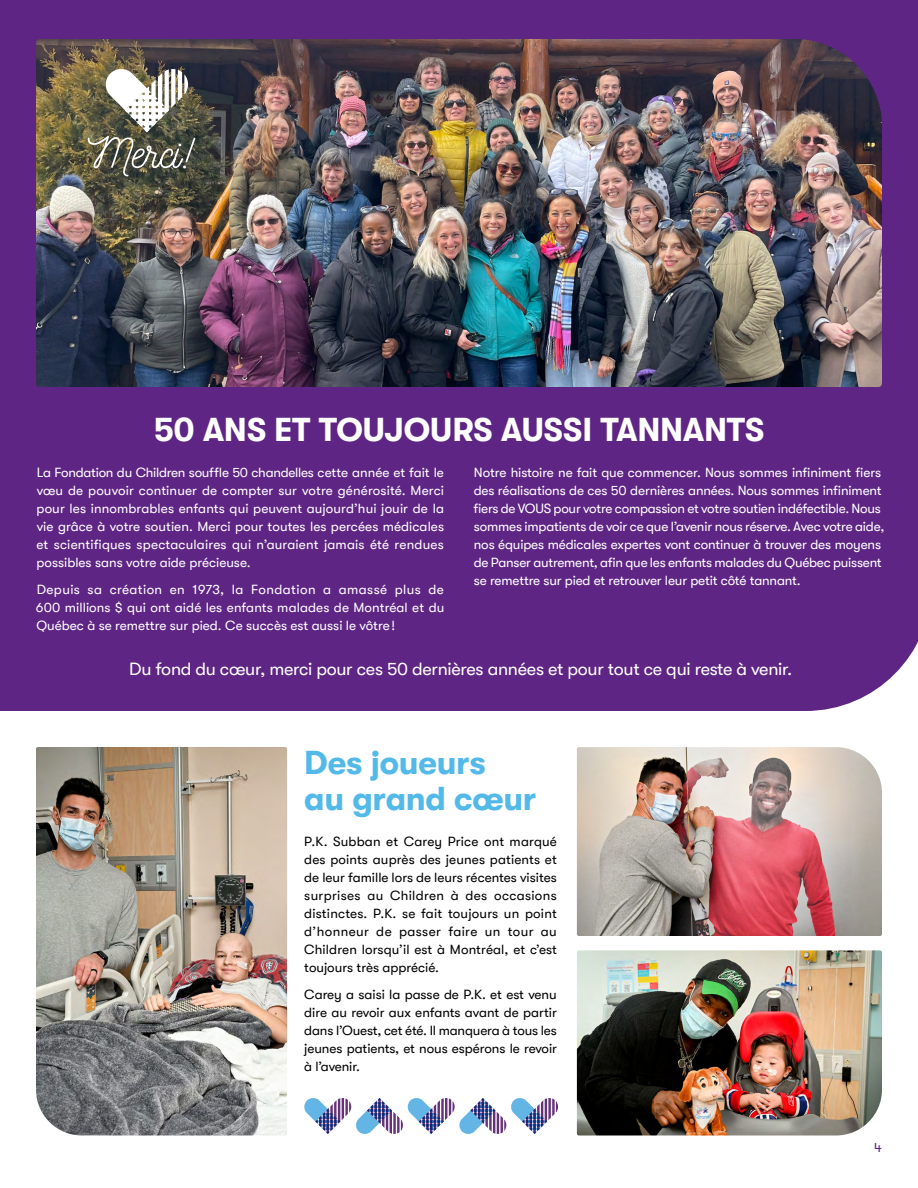
<style>
.page{position:relative;width:918px;height:1188px;background:#fff}
.page>*{position:absolute;margin:0;border:0;box-sizing:border-box;transform-origin:0 0}
.t1{font:700 33px "GT Walsheim";letter-spacing:-.005em;color:#fff}
.t2{font:700 33px/36px "GT Walsheim";letter-spacing:-.005em;color:#52b9e9}
.t3{font:18px "GT Walsheim";letter-spacing:-.015em;color:#fff}
.t4{font:13.5px/18px "GT Walsheim";letter-spacing:-.01em;color:#fff;text-align:justify}
.t5{font:13.5px/18px "GT Walsheim";letter-spacing:-.005em;color:#000;text-align:justify}
.t6{font:13.5px "GT Walsheim";color:#5f2584}
</style>
<div class="page">
<div style="left:0;top:0;width:918px;height:711px;background:#5f2584"></div>
<img style="left:36px;top:747px;width:251px;height:389px">
<img style="left:577px;top:950px;width:305px;height:186px">
<img style="left:577px;top:747px;width:305px;height:189px">
<svg style="left:304px;top:1098px;width:254px;height:36px"></svg>
<div style="left:23px;top:405px;width:871px;height:288px;background:#5f2584"></div>
<svg style="left:16px;top:27px;width:36px;height:42px"></svg>
<div style="left:739px;top:0;width:60px;height:39px;background:#5f2584"></div>
<div style="left:394px;top:0;width:43px;height:39px;background:#5f2584"></div>
<img style="left:36px;top:39px;width:846px;height:348px">
<svg style="left:88px;top:67px;width:107px;height:109px"></svg>
<h1 class="t1" style="left:154px;top:411px;width:612px">50 ANS ET TOUJOURS AUSSI TANNANTS</h1>
<p class="t4" style="left:36px;top:463px;width:409px">La Fondation du Children souffle 50 chandelles cette année et fait le vœu de pouvoir continuer de compter sur votre générosité. Merci pour les innombrables enfants qui peuvent aujourd’hui jouir de la vie grâce à votre soutien. Merci pour toutes les percées médicales et scientifiques spectaculaires qui n’auraient jamais été rendues possibles sans votre aide précieuse.</p>
<p class="t4" style="left:36px;top:580px;width:410px">Depuis sa création en 1973, la Fondation a amassé plus de 600 millions $ qui ont aidé les enfants malades de Montréal et du Québec à se remettre sur pied. Ce succès est aussi le vôtre !</p>
<p class="t4" style="left:474px;top:463px;width:412px;text-align:left">Notre histoire ne fait que commencer. Nous sommes infiniment fiers des réalisations de ces 50 dernières années. Nous sommes infiniment fiers de VOUS pour votre compassion et votre soutien indéfectible. Nous sommes impatients de voir ce que l’avenir nous réserve. Avec votre aide, nos équipes médicales expertes vont continuer à trouver des moyens de Panser autrement, afin que les enfants malades du Québec puissent se remettre sur pied et retrouver leur petit côté tannant.</p>
<h2 class="t3" style="left:129px;top:659px;width:665px">Du fond du cœur, merci pour ces 50 dernières années et pour tout ce qui reste à venir.</h2>
<h1 class="t2" style="left:304px;top:745px;width:234px">Des joueurs<br>au grand cœur</h1>
<p class="t5" style="left:304px;top:832px;width:254px">P.K. Subban et Carey Price ont marqué des points auprès des jeunes patients et de leur famille lors de leurs récentes visites surprises au Children à des occasions distinctes. P.K. se fait toujours un point d’honneur de passer faire un tour au Children lorsqu’il est à Montréal, et c’est toujours très apprécié.</p>
<p class="t5" style="left:304px;top:985px;width:254px">Carey a saisi la passe de P.K. et est venu dire au revoir aux enfants avant de partir dans l’Ouest, cet été. Il manquera à tous les jeunes patients, et nous espérons le revoir à l’avenir.</p>
<p class="t6" style="left:874px;top:1140px;width:9px">4</p>
</div>
